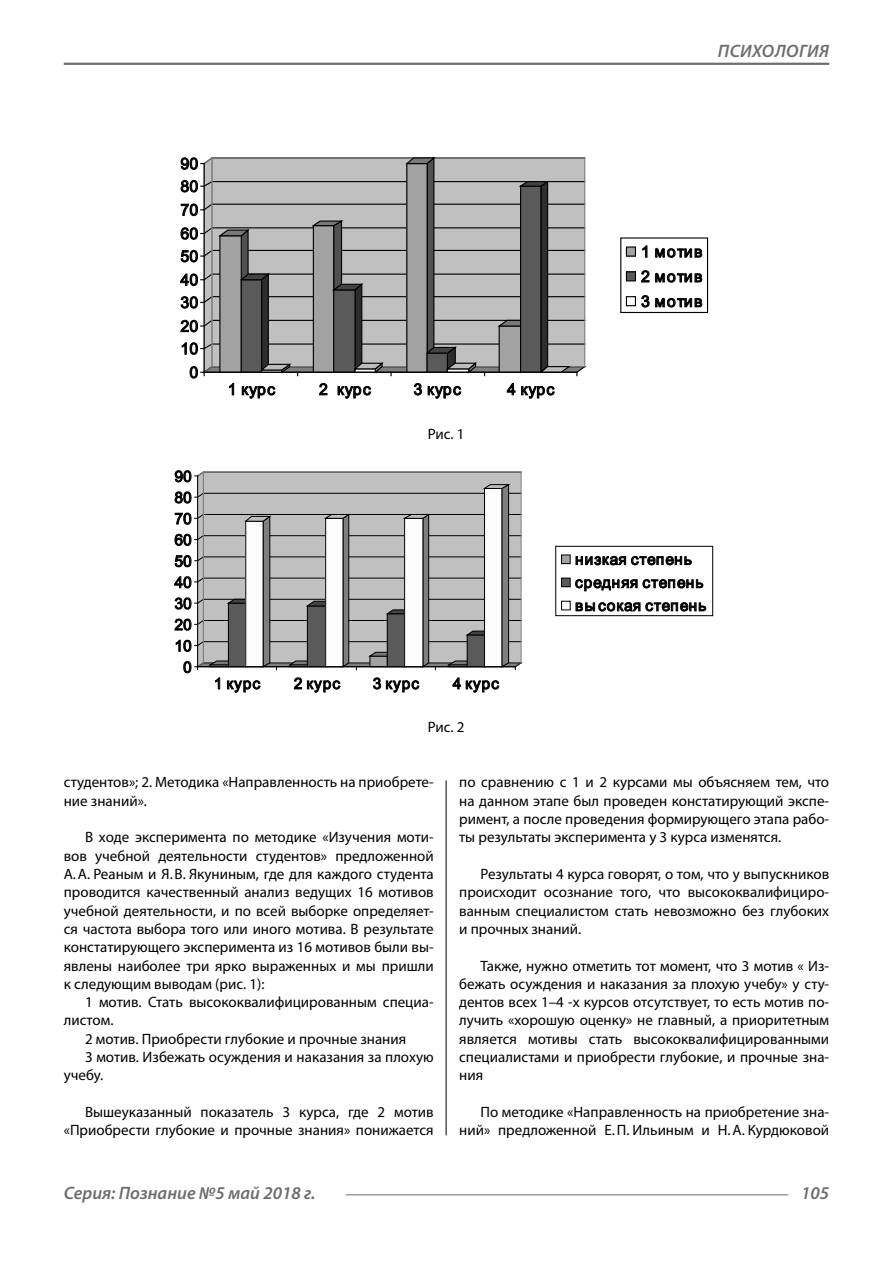
<style>
.page{position:relative;width:893px;height:1263px;background:#fff}
.page>*{position:absolute;margin:0;border:0;box-sizing:border-box;transform-origin:0 0}
.t1{font:italic 600 18px "Myriad Pro";color:#6e6e6e}
.t2{font:15.75px/24.8px "Arial";letter-spacing:.06em;color:#000;text-align:justify}
.t3{font:15.45px/23.1px "Arial";letter-spacing:.06em;color:#000}
.Normal{font:15px/18.3px "Myriad Pro";color:#000;text-align:justify}
.podpis{font:15px "Myriad Pro";letter-spacing:-.005em;color:#000}
</style>
<div class="page">
<hr style="left:64px;top:63px;width:765px;height:2px;background:#6e6e6e">
<hr style="left:346px;top:1194px;width:442px;height:1px;background:#6e6e6e">
<svg style="left:180px;top:156px;width:406px;height:243px;background:#a6a6a6"></svg>
<div style="left:620px;top:237px;width:88px;height:76px;border:1px solid #000"></div>
<div style="left:626px;top:247px;width:9px;height:9px;background:#a2a2a2"></div>
<div style="left:626px;top:246px;width:10px;height:11px;border:1px solid #000"></div>
<svg style="left:642px;top:245px;width:5px;height:13px"></svg>
<svg style="left:655px;top:247px;width:47px;height:11px"></svg>
<div style="left:626px;top:272px;width:9px;height:9px;background:#5a5a5a"></div>
<div style="left:626px;top:271px;width:10px;height:10px;border:1px solid #000"></div>
<svg style="left:641px;top:270px;width:8px;height:12px"></svg>
<svg style="left:655px;top:272px;width:47px;height:11px"></svg>
<div style="left:626px;top:296px;width:10px;height:10px;border:1px solid #000"></div>
<svg style="left:641px;top:295px;width:61px;height:12px"></svg>
<svg style="left:174px;top:470px;width:348px;height:223px"></svg>
<div style="left:555px;top:546px;width:158px;height:70px;border:1px solid #000"></div>
<div style="left:561px;top:555px;width:9px;height:9px;background:#a2a2a2"></div>
<div style="left:561px;top:554px;width:10px;height:10px;border:1px solid #000"></div>
<svg style="left:576px;top:556px;width:116px;height:9px"></svg>
<div style="left:561px;top:578px;width:9px;height:9px;background:#5a5a5a"></div>
<div style="left:561px;top:578px;width:10px;height:9px;border:1px solid #000"></div>
<svg style="left:575px;top:579px;width:128px;height:12px"></svg>
<div style="left:561px;top:601px;width:10px;height:9px;border:1px solid #000"></div>
<svg style="left:576px;top:602px;width:130px;height:9px"></svg>
<hr style="left:446px;top:780px;width:1px;height:355px;background:#000">
<p class="t1" style="left:718px;top:39px;width:57px">Психология</p>
<p class="t2" style="left:180px;top:151px;width:19px">90</p>
<p class="t2" style="left:180px;top:174px;width:19px">80</p>
<p class="t2" style="left:180px;top:198px;width:19px">70</p>
<p class="t2" style="left:180px;top:221px;width:19px">60</p>
<p class="t2" style="left:180px;top:244px;width:19px">50</p>
<p class="t2" style="left:180px;top:268px;width:19px">40</p>
<p class="t2" style="left:180px;top:290px;width:19px">30</p>
<p class="t2" style="left:180px;top:314px;width:19px">20</p>
<p class="t2" style="left:180px;top:336px;width:19px">10</p>
<p class="t2" style="left:189px;top:360px;width:10px">0</p>
<p class="t3" style="left:174px;top:465px;width:19px">90</p>
<p class="t3" style="left:174px;top:486px;width:19px">80</p>
<p class="t3" style="left:174px;top:507px;width:19px">70</p>
<p class="t3" style="left:174px;top:528px;width:19px">60</p>
<p class="t3" style="left:174px;top:550px;width:19px">50</p>
<p class="t3" style="left:174px;top:571px;width:19px">40</p>
<p class="t3" style="left:174px;top:592px;width:19px">30</p>
<p class="t3" style="left:174px;top:613px;width:19px">20</p>
<p class="t3" style="left:174px;top:634px;width:19px">10</p>
<p class="t3" style="left:183px;top:656px;width:10px">0</p>
<p class="t2" style="left:228px;top:377px;width:49px">1 курс</p>
<p class="t2" style="left:319px;top:377px;width:53px">2 курс</p>
<p class="t2" style="left:414px;top:377px;width:49px">3 курс</p>
<p class="t2" style="left:507px;top:377px;width:49px">4 курс</p>
<p class="podpis" style="left:428px;top:425px;width:38px">Рис. 1</p>
<p class="t3" style="left:214px;top:672px;width:48px">1 курс</p>
<p class="t3" style="left:294px;top:672px;width:48px">2 курс</p>
<p class="t3" style="left:373px;top:672px;width:48px">3 курс</p>
<p class="t3" style="left:453px;top:672px;width:48px">4 курс</p>
<p class="podpis" style="left:428px;top:718px;width:38px">Рис. 2</p>
<p class="t2" style="left:641px;top:239px;width:63px">1 мотив 2 мотив 3 мотив</p>
<p class="t3" style="left:575px;top:548px;width:133px">низкая степень средняя степень высокая степень</p>
<p class="Normal" style="left:64px;top:773px;width:371px">студентов»; 2. Методика «Направленность на приобрете&shy;ние знаний».</p>
<p class="Normal" style="left:64px;top:828px;width:371px;text-indent:21px">В ходе эксперимента по методике «Изучения моти&shy;вов учебной деятельности студентов» предложенной А.А. Реаным и Я.В. Якуниным, где для каждого студента проводится качественный анализ ведущих 16 мотивов учебной деятельности, и по всей выборке определяет&shy;ся частота выбора того или иного мотива. В результате констатирующего эксперимента из 16 мотивов были вы&shy;явлены наиболее три ярко выраженных и мы пришли к следующим выводам (рис. 1):</p>
<p class="Normal" style="left:64px;top:993px;width:371px;text-indent:21px">1 мотив. Стать высококвалифицированным специа&shy;листом.</p>
<p class="Normal" style="left:85px;top:1029px;width:323px">2 мотив. Приобрести глубокие и прочные знания</p>
<p class="Normal" style="left:64px;top:1048px;width:371px;text-indent:21px">3 мотив. Избежать осуждения и наказания за плохую учебу.</p>
<p class="Normal" style="left:64px;top:1103px;width:371px;text-align:right">Вышеуказанный показатель 3 курса, где 2 мотив «Приобрести глубокие и прочные знания» понижается</p>
<p class="Normal" style="left:459px;top:773px;width:371px">по сравнению с 1 и 2 курсами мы объясняем тем, что на данном этапе был проведен констатирующий экспе&shy;римент, а после проведения формирующего этапа рабо&shy;ты результаты эксперимента у 3 курса изменятся.</p>
<p class="Normal" style="left:459px;top:864px;width:371px;text-indent:21px">Результаты 4 курса говорят, о том, что у выпускников происходит осознание того, что высококвалифициро&shy;ванным специалистом стать невозможно без глубоких и прочных знаний.</p>
<p class="Normal" style="left:459px;top:956px;width:371px;text-indent:21px">Также, нужно отметить тот момент, что 3 мотив « Из&shy;бежать осуждения и наказания за плохую учебу» у сту&shy;дентов всех 1–4 -х курсов отсутствует, то есть мотив по&shy;лучить «хорошую оценку» не главный, а приоритетным является мотивы стать высококвалифицированными специалистами и приобрести глубокие, и прочные зна&shy;ния</p>
<p class="Normal" style="left:459px;top:1103px;width:371px;text-align:right">По методике «Направленность на приобретение зна&shy;ний» предложенной Е.П. Ильиным и Н.А. Курдюковой</p>
<p class="t1" style="left:64px;top:1182px;width:253px">Серия: Познание №5 май 2018 г.</p>
<p class="t1" style="left:801px;top:1182px;width:30px">105</p>
</div>
